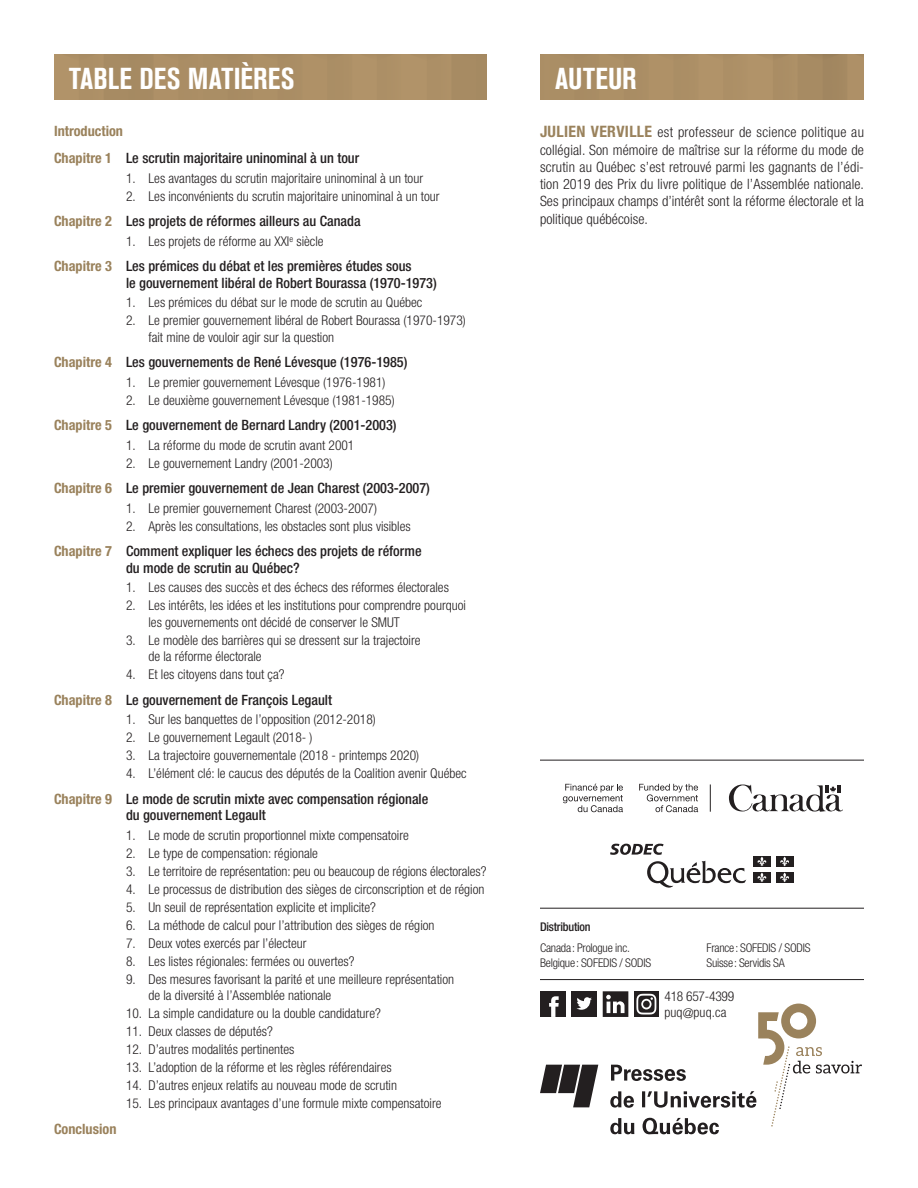
<style>
.page{position:relative;width:918px;height:1188px;background:#fff}
.page>*{position:absolute;margin:0;border:0;box-sizing:border-box;transform-origin:0 0}
._1_Fiche_Titre_verso{font:700 condensed 30px "Akzidenz Grotesk BE";letter-spacing:.01em;color:#fff}
._3_Fiche_Niv2-verso{font:500 condensed 14.25px/16.5px "Helvetica Neue";color:#231f20}
._7_Fiche_bios_auteur{font:300 condensed 14.25px/17.2px "Helvetica Neue";letter-spacing:.005em;color:#231f20;text-align:justify}
._3_Fiche_Niv2-verso-2{font:700 condensed 14.25px "Helvetica Neue";color:#9a825c}
._4_Fiche_niv3-verso{font:300 condensed 13.5px/16.5px "Helvetica Neue";color:#231f20}
._4_Fiche_niv3-verso-2{font:300 condensed 13.5px/15.9px "Helvetica Neue";letter-spacing:-.02em;color:#231f20}
.t1{font:300 condensed 12px/15px "Helvetica Neue";letter-spacing:-.02em;color:#231f20}
.t2{font:500 condensed 12px "Helvetica Neue";letter-spacing:-.02em;color:#231f20}
.s1{font-weight:700;color:#9a825c}
.s2{font-weight:700;font-size:15.75px;color:#9a825c}
</style>
<div class="page">
<div style="left:54px;top:55px;width:433px;height:45px;background:#ac8f66"></div>
<div style="left:540px;top:55px;width:324px;height:45px;background:#ab8e65"></div>
<hr style="left:540px;top:979px;width:324px;height:1px;background:#231f20">
<svg style="left:540px;top:991px;width:322px;height:143px"></svg>
<hr style="left:540px;top:908px;width:324px;height:1px;background:#231f20">
<hr style="left:540px;top:760px;width:324px;height:1px;background:#231f20">
<svg style="left:729px;top:784px;width:114px;height:28px"></svg>
<svg style="left:563px;top:784px;width:60px;height:28px"></svg>
<svg style="left:639px;top:784px;width:59px;height:28px"></svg>
<svg style="left:710px;top:784px;width:1px;height:28px"></svg>
<svg style="left:647px;top:861px;width:99px;height:27px"></svg>
<div style="left:753px;top:856px;width:18px;height:11px;background:#231f20"></div>
<svg style="left:757px;top:857px;width:10px;height:9px"></svg>
<div style="left:776px;top:856px;width:17px;height:11px;background:#231f20"></div>
<svg style="left:780px;top:857px;width:9px;height:9px"></svg>
<div style="left:753px;top:872px;width:18px;height:11px;background:#231f20"></div>
<svg style="left:757px;top:873px;width:10px;height:9px"></svg>
<div style="left:776px;top:872px;width:17px;height:11px;background:#231f20"></div>
<svg style="left:780px;top:873px;width:9px;height:9px"></svg>
<svg style="left:610px;top:844px;width:54px;height:11px"></svg>
<h1 class="_1_Fiche_Titre_verso" style="left:69px;top:61px;width:227px">TABLE DES MATIÈRES</h1>
<p class="_3_Fiche_Niv2-verso-2" style="left:54px;top:122px;width:71px">Introduction</p>
<p class="_3_Fiche_Niv2-verso" style="left:54px;top:150px;width:307px"><span class="s1">Chapitre 1</span> Le scrutin majoritaire uninominal à un tour</p>
<p class="_4_Fiche_niv3-verso" style="left:126px;top:170px;width:299px">1. Les avantages du scrutin majoritaire uninominal à un tour</p>
<p class="_4_Fiche_niv3-verso" style="left:126px;top:188px;width:315px">2. Les inconvénients du scrutin majoritaire uninominal à un tour</p>
<p class="_3_Fiche_Niv2-verso" style="left:54px;top:213px;width:308px"><span class="s1">Chapitre 2</span> Les projets de réformes ailleurs au Canada</p>
<p class="_4_Fiche_niv3-verso" style="left:126px;top:233px;width:199px">1. Les projets de réforme au XXI<sup>e</sup> siècle</p>
<p class="_3_Fiche_Niv2-verso" style="left:126px;top:258px;width:312px;text-indent:-72px"><span class="s1">Chapitre 3</span> Les prémices du débat et les premières études sous<br>le gouvernement libéral de Robert Bourassa (1970-1973)</p>
<p class="_4_Fiche_niv3-verso" style="left:126px;top:294px;width:298px">1. Les prémices du débat sur le mode de scrutin au Québec</p>
<p class="_4_Fiche_niv3-verso" style="left:148px;top:312px;width:319px;text-indent:-22px">2. Le premier gouvernement libéral de Robert Bourassa (1970-1973) fait mine de vouloir agir sur la question</p>
<p class="_3_Fiche_Niv2-verso" style="left:54px;top:354px;width:355px"><span class="s1">Chapitre 4</span> Les gouvernements de René Lévesque (1976-1985)</p>
<p class="_4_Fiche_niv3-verso" style="left:126px;top:374px;width:261px">1. Le premier gouvernement Lévesque (1976-1981)</p>
<p class="_4_Fiche_niv3-verso" style="left:126px;top:392px;width:270px">2. Le deuxième gouvernement Lévesque (1981-1985)</p>
<p class="_3_Fiche_Niv2-verso" style="left:54px;top:417px;width:344px"><span class="s1">Chapitre 5</span> Le gouvernement de Bernard Landry (2001-2003)</p>
<p class="_4_Fiche_niv3-verso" style="left:126px;top:437px;width:230px">1. La réforme du mode de scrutin avant 2001</p>
<p class="_4_Fiche_niv3-verso" style="left:126px;top:455px;width:208px">2. Le gouvernement Landry (2001-2003)</p>
<p class="_3_Fiche_Niv2-verso" style="left:54px;top:480px;width:377px"><span class="s1">Chapitre 6</span> Le premier gouvernement de Jean Charest (2003-2007)</p>
<p class="_4_Fiche_niv3-verso" style="left:126px;top:500px;width:253px">1. Le premier gouvernement Charest (2003-2007)</p>
<p class="_4_Fiche_niv3-verso" style="left:126px;top:518px;width:286px">2. Après les consultations, les obstacles sont plus visibles</p>
<p class="_3_Fiche_Niv2-verso" style="left:126px;top:543px;width:297px;text-indent:-72px"><span class="s1">Chapitre 7</span> Comment expliquer les échecs des projets de réforme du mode de scrutin au Québec?</p>
<p class="_4_Fiche_niv3-verso" style="left:126px;top:579px;width:324px">1. Les causes des succès et des échecs des réformes électorales</p>
<p class="_4_Fiche_niv3-verso" style="left:148px;top:597px;width:319px;text-indent:-22px">2. Les intérêts, les idées et les institutions pour comprendre pourquoi les gouvernements ont décidé de conserver le SMUT</p>
<p class="_4_Fiche_niv3-verso" style="left:148px;top:632px;width:274px;text-indent:-22px">3. Le modèle des barrières qui se dressent sur la trajectoire de la réforme électorale</p>
<p class="_4_Fiche_niv3-verso" style="left:126px;top:666px;width:160px">4. Et les citoyens dans tout ça?</p>
<p class="_3_Fiche_Niv2-verso" style="left:54px;top:691px;width:280px"><span class="s1">Chapitre 8</span> Le gouvernement de François Legault</p>
<p class="_4_Fiche_niv3-verso" style="left:126px;top:711px;width:251px">1. Sur les banquettes de l’opposition (2012-2018)</p>
<p class="_4_Fiche_niv3-verso" style="left:126px;top:729px;width:188px">2. Le gouvernement Legault (2018- )</p>
<p class="_4_Fiche_niv3-verso" style="left:126px;top:747px;width:295px">3. La trajectoire gouvernementale (2018 - printemps 2020)</p>
<p class="_4_Fiche_niv3-verso" style="left:126px;top:765px;width:342px">4. L’élément clé: le caucus des députés de la Coalition avenir Québec</p>
<p class="_3_Fiche_Niv2-verso" style="left:126px;top:790px;width:304px;text-indent:-72px"><span class="s1">Chapitre 9</span> Le mode de scrutin mixte avec compensation régionale du gouvernement Legault</p>
<p class="_4_Fiche_niv3-verso" style="left:126px;top:827px;width:284px">1. Le mode de scrutin proportionnel mixte compensatoire</p>
<p class="_4_Fiche_niv3-verso" style="left:126px;top:845px;width:193px">2. Le type de compensation: régionale</p>
<p class="_4_Fiche_niv3-verso" style="left:126px;top:863px;width:362px">3. Le territoire de représentation: peu ou beaucoup de régions électorales?</p>
<p class="_4_Fiche_niv3-verso" style="left:126px;top:881px;width:360px">4. Le processus de distribution des sièges de circonscription et de région</p>
<p class="_4_Fiche_niv3-verso" style="left:126px;top:899px;width:252px">5. Un seuil de représentation explicite et implicite?</p>
<p class="_4_Fiche_niv3-verso" style="left:126px;top:917px;width:310px">6. La méthode de calcul pour l’attribution des sièges de région</p>
<p class="_4_Fiche_niv3-verso" style="left:126px;top:935px;width:182px">7. Deux votes exercés par l’électeur</p>
<p class="_4_Fiche_niv3-verso" style="left:126px;top:953px;width:230px">8. Les listes régionales: fermées ou ouvertes?</p>
<p class="_4_Fiche_niv3-verso" style="left:148px;top:971px;width:307px;text-indent:-22px">9. Des mesures favorisant la parité et une meilleure représentation de la diversité à l’Assemblée nationale</p>
<p class="_4_Fiche_niv3-verso" style="left:126px;top:1005px;width:256px">10. La simple candidature ou la double candidature?</p>
<p class="_4_Fiche_niv3-verso" style="left:126px;top:1023px;width:148px">11. Deux classes de députés?</p>
<p class="_4_Fiche_niv3-verso" style="left:126px;top:1041px;width:170px">12. D’autres modalités pertinentes</p>
<p class="_4_Fiche_niv3-verso" style="left:126px;top:1059px;width:267px">13. L’adoption de la réforme et les règles référendaires</p>
<p class="_4_Fiche_niv3-verso" style="left:126px;top:1077px;width:273px">14. D’autres enjeux relatifs au nouveau mode de scrutin</p>
<p class="_4_Fiche_niv3-verso" style="left:126px;top:1095px;width:317px">15. Les principaux avantages d’une formule mixte compensatoire</p>
<p class="_3_Fiche_Niv2-verso-2" style="left:54px;top:1120px;width:64px">Conclusion</p>
<p class="_1_Fiche_Titre_verso" style="left:555px;top:61px;width:83px">AUTEUR</p>
<p class="_7_Fiche_bios_auteur" style="left:540px;top:124px;width:326px"><span class="s2">JULIEN VERVILLE</span> est professeur de science politique au collégial. Son mémoire de maîtrise sur la réforme du mode de scrutin au Québec s’est retrouvé parmi les gagnants de l’édi&shy;tion 2019 des Prix du livre politique de l’Assemblée nationale.<br>Ses principaux champs d’intérêt sont la réforme électorale et la politique québécoise.</p>
<p class="t2" style="left:540px;top:919px;width:52px">Distribution</p>
<p class="t1" style="left:540px;top:940px;width:113px">Canada: Prologue inc.<br>Belgique: SOFEDIS / SODIS</p>
<p class="t1" style="left:706px;top:940px;width:105px">France: SOFEDIS / SODIS<br>Suisse: Servidis SA</p>
<p class="_4_Fiche_niv3-verso-2" style="left:664px;top:988px;width:71px">418 657-4399 puq@puq.ca</p>
</div>
